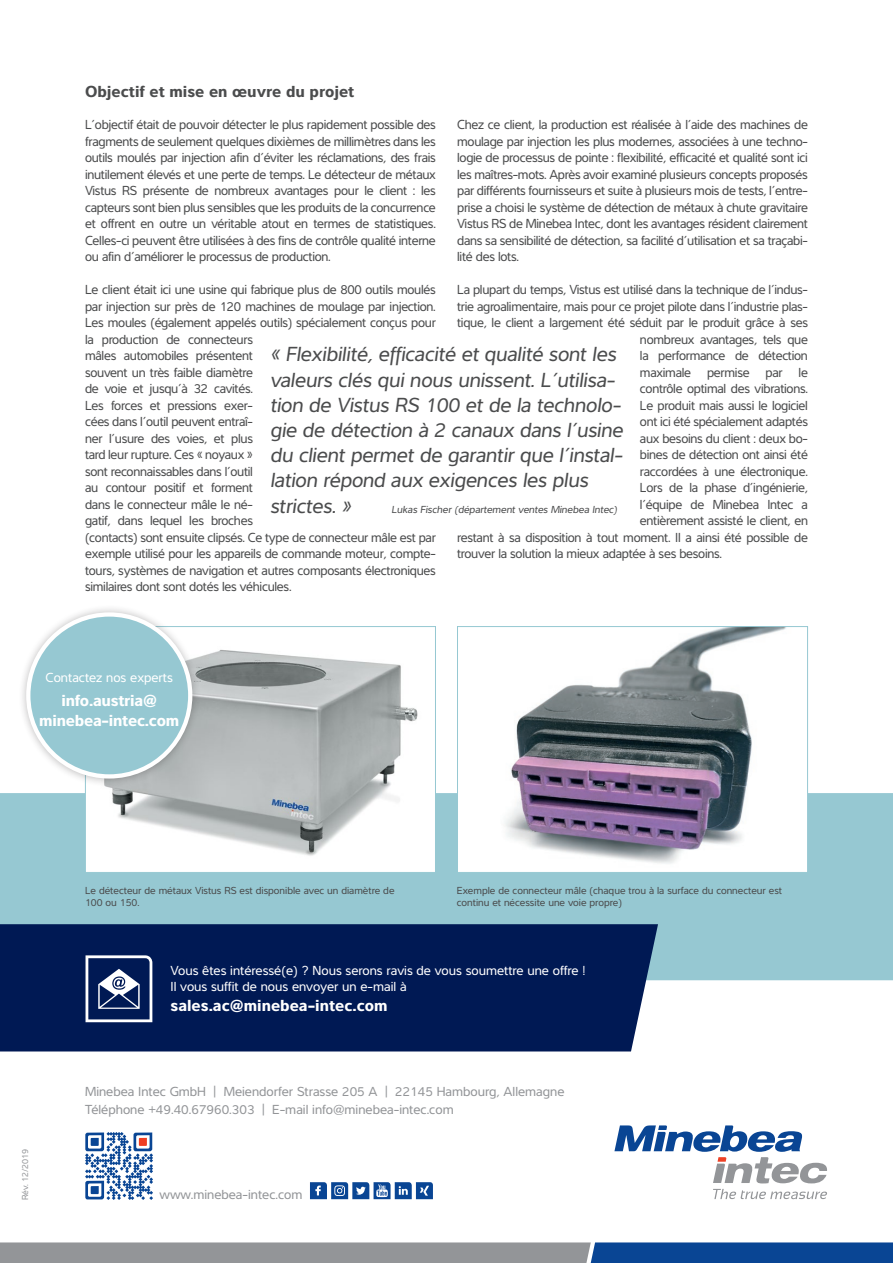
<style>
.page{position:relative;width:893px;height:1263px;background:#fff}
.page>*{position:absolute;margin:0;border:0;box-sizing:border-box;transform-origin:0 0}
.t1{font:italic 21px/25.2px "Interval Pro";letter-spacing:-.005em;color:#4b4c4d}
.t2{font:700 16.5px/19.8px "Interval Pro";letter-spacing:-.015em;color:#fff;text-align:center}
.t3{font:700 16.5px "Interval Pro";color:#4b4c4d}
.t4{font:13.5px/16.5px "Interval Pro";letter-spacing:-.02em;color:#4b4c4d;text-align:justify}
.t5{font:13.5px/18px "Interval Pro";color:#939598}
.t6{font:13.5px/16.2px "Interval Pro";color:#fff}
.t7{font:10.5px/12.6px "Interval Pro";color:#4b4c4d}
.t8{font:italic 10.5px "Interval Pro";color:#4b4c4d}
.t9{font:9px "Interval Pro";color:#939598}
.s1{font-weight:500}
</style>
<div class="page">
<svg style="left:310px;top:1182px;width:123px;height:17px"></svg>
<div style="left:0;top:793px;width:893px;height:187px;background:#96c8d2"></div>
<svg style="left:85px;top:1132px;width:68px;height:68px"></svg>
<svg style="left:614px;top:1125px;width:213px;height:58px"></svg>
<svg style="left:713px;top:1189px;width:114px;height:10px"></svg>
<div style="left:85px;top:626px;width:350px;height:246px;background:#fff"></div>
<img style="left:108px;top:649px;width:310px;height:207px">
<div style="left:85px;top:626px;width:351px;height:247px;border:1px solid #96c8d2"></div>
<img style="left:459px;top:628px;width:347px;height:243px">
<div style="left:457px;top:626px;width:351px;height:247px;border:1px solid #96c8d2"></div>
<svg style="left:0;top:1242px;width:893px;height:21px;background:#687d99"></svg>
<div style="left:0;top:924px;width:658px;height:127px;background:#001954"></div>
<svg style="left:86px;top:955px;width:66px;height:67px"></svg>
<div style="left:18px;top:604px;width:183px;height:183px;background:#231f20;opacity:.3"></div>
<div style="left:28px;top:614px;width:162px;height:162px;background:#96c8d2;border-radius:50%"></div>
<div style="left:26px;top:612px;width:166px;height:166px;border:4px solid #fff;border-radius:50%"></div>
<p class="t3" style="left:85px;top:79px;width:271px">Objectif et mise en œuvre du projet</p>
<p class="t4" style="left:85px;top:116px;width:352px">L’objectif était de pouvoir détecter le plus rapidement possible des fragments de seulement quelques dixièmes de millimètres dans les outils moulés par injection afin d’éviter les réclamations, des frais inutilement élevés et une perte de temps. Le détecteur de métaux Vistus RS présente de nombreux avantages pour le client : les capteurs sont bien plus sensibles que les produits de la concurrence et offrent en outre un véritable atout en termes de statistiques.<br>Celles-ci peuvent être utilisées à des fins de contrôle qualité interne ou afin d’améliorer le processus de production.</p>
<p class="t4" style="left:85px;top:281px;width:352px;text-align:left">Le client était ici une usine qui fabrique plus de 800 outils moulés par injection sur près de 120 machines de moulage par injection.<br>Les moules (également appelés outils) spécialement conçus pour la production de connecteurs<br>mâles automobiles présentent<br>souvent un très faible diamètre<br>de voie et jusqu’à 32 cavités.<br>Les forces et pressions exer-<br>cées dans l’outil peuvent entraî-<br>ner l’usure des voies, et plus<br>tard leur rupture. Ces « noyaux »<br>sont reconnaissables dans l’outil<br>au contour positif et forment<br>dans le connecteur mâle le né-<br>gatif, dans lequel les broches<br>(contacts) sont ensuite clipsés. Ce type de connecteur mâle est par exemple utilisé pour les appareils de commande moteur, compte&shy;tours, systèmes de navigation et autres composants électroniques similaires dont sont dotés les véhicules.</p>
<p class="t4" style="left:457px;top:116px;width:352px">Chez ce client, la production est réalisée à l’aide des machines de moulage par injection les plus modernes, associées à une techno&shy;logie de processus de pointe : flexibilité, efficacité et qualité sont ici les maîtres-mots. Après avoir examiné plusieurs concepts proposés par différents fournisseurs et suite à plusieurs mois de tests, l’entre&shy;prise a choisi le système de détection de métaux à chute gravitaire Vistus RS de Minebea Intec, dont les avantages résident clairement dans sa sensibilité de détection, sa facilité d’utilisation et sa traçabi&shy;lité des lots.</p>
<p class="t4" style="left:457px;top:281px;width:352px">La plupart du temps, Vistus est utilisé dans la technique de l’indus-</p>
<p class="t4" style="left:457px;top:297px;width:352px">trie agroalimentaire, mais pour ce projet pilote dans l’industrie plas-</p>
<p class="t4" style="left:457px;top:314px;width:352px">tique, le client a largement été séduit par le produit grâce à ses</p>
<p class="t4" style="left:640px;top:330px;width:169px">nombreux avantages, tels que</p>
<p class="t4" style="left:640px;top:347px;width:169px">la performance de détection</p>
<p class="t4" style="left:640px;top:363px;width:169px">maximale permise par le</p>
<p class="t4" style="left:640px;top:380px;width:169px">contrôle optimal des vibrations.</p>
<p class="t4" style="left:640px;top:396px;width:169px">Le produit mais aussi le logiciel</p>
<p class="t4" style="left:640px;top:413px;width:169px">ont ici été spécialement adaptés</p>
<p class="t4" style="left:640px;top:429px;width:169px">aux besoins du client : deux bo-</p>
<p class="t4" style="left:640px;top:446px;width:169px">bines de détection ont ainsi été</p>
<p class="t4" style="left:640px;top:462px;width:169px">raccordées à une électronique.</p>
<p class="t4" style="left:640px;top:479px;width:169px">Lors de la phase d’ingénierie,</p>
<p class="t4" style="left:640px;top:495px;width:169px">l’équipe de Minebea Intec a</p>
<p class="t4" style="left:640px;top:512px;width:169px">entièrement assisté le client, en</p>
<p class="t4" style="left:457px;top:528px;width:352px">restant à sa disposition à tout moment. Il a ainsi été possible de</p>
<p class="t4" style="left:457px;top:545px;width:266px">trouver la solution la mieux adaptée à ses besoins.</p>
<p class="t1" style="left:270px;top:341px;width:354px">« Flexibilité, efficacité et qualité sont les valeurs clés qui nous unissent. L’utilisa&shy;tion de Vistus RS 100 et de la technolo&shy;gie de détection à 2 canaux dans l’usine du client permet de garantir que l’instal&shy;lation répond aux exigences les plus strictes. »</p>
<p class="t8" style="left:391px;top:501px;width:227px">Lukas Fischer (département ventes Minebea Intec)</p>
<p class="t6" style="left:46px;top:669px;width:129px">Contactez nos experts</p>
<p class="t2" style="left:39px;top:689px;width:142px">info.austria@ minebea-intec.com</p>
<p class="t9" style="left:18px;top:1200px;width:53px;rotate:-90deg">Rév. 12/2019</p>
<p class="t7" style="left:85px;top:883px;width:311px">Le détecteur de métaux Vistus RS est disponible avec un diamètre de<br>100 ou 150.</p>
<p class="t7" style="left:457px;top:883px;width:327px">Exemple de connecteur mâle (chaque trou à la surface du connecteur est continu et nécessite une voie propre)</p>
<p class="t6" style="left:171px;top:962px;width:416px">Vous êtes intéressé(e) ? Nous serons ravis de vous soumettre une offre !<br>Il vous suffit de nous envoyer un e-mail à</p>
<p class="t2" style="left:171px;top:994px;width:219px">sales.ac@minebea-intec.com</p>
<p class="t5" style="left:85px;top:1081px;width:481px">Minebea Intec GmbH <span class="s1">|</span> Meiendorfer Strasse 205 A <span class="s1">|</span> 22145 Hambourg, Allemagne<br>Téléphone +49.40.67960.303 <span class="s1">|</span> E-mail info@minebea-intec.com</p>
<p class="t5" style="left:159px;top:1185px;width:144px">www.minebea-intec.com</p>
</div>
